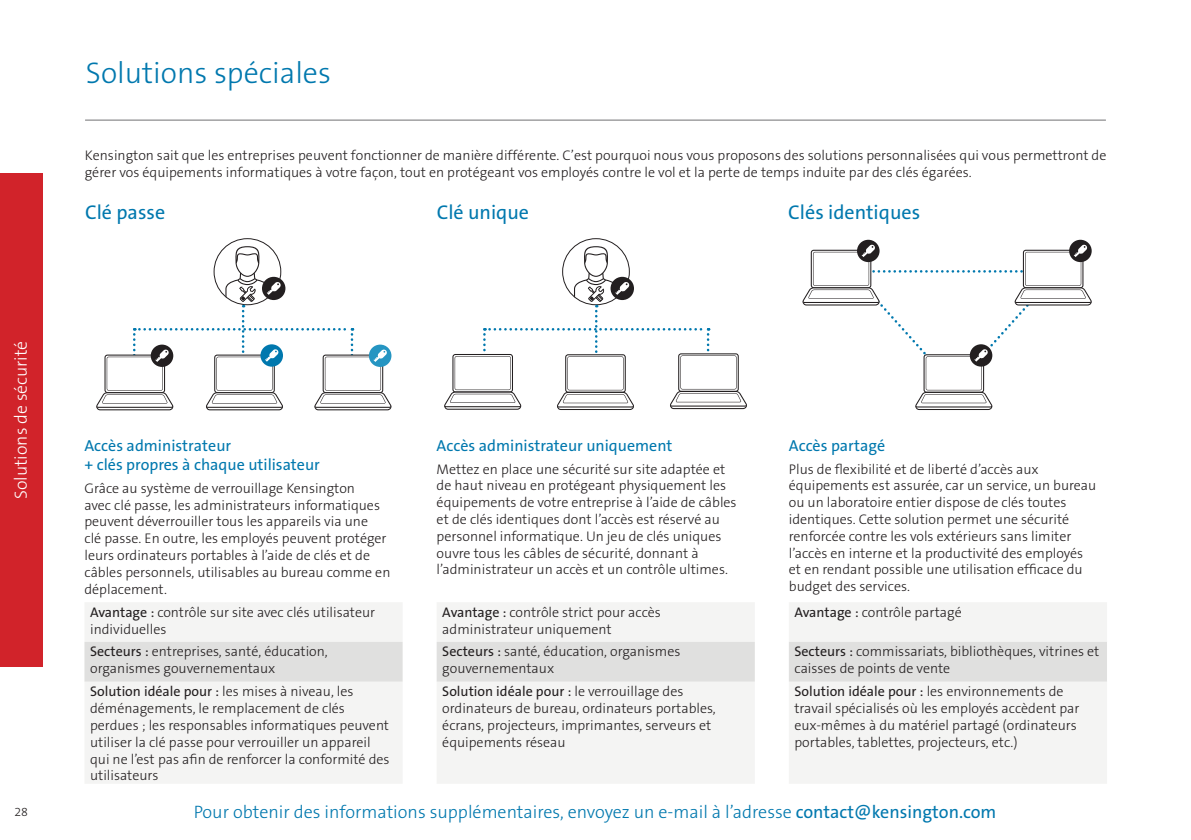
<style>
.page{position:relative;width:1191px;height:840px;background:#fff}
.page>*{position:absolute;margin:0;border:0;box-sizing:border-box;transform-origin:0 0}
.Page_Header_L{font:30px "The Sans KENSINGTON3 Li";color:#0078ae}
.t1{font:20px "The Sans KENSINGTON5 Rg";color:#0078ae}
.Bulleted_text{font:18px "The Sans KENSINGTON3 Li";color:#0078ae}
.t2{font:17.6px "The Sans KENSINGTON3 Li";color:#fff}
.t3{font:16px/19.2px "The Sans KENSINGTON5 Rg";color:#0078ae}
.t4{font:14px/16.8px "The Sans KENSINGTON3 Li";color:#231f20}
.t5{font:12.4px "The Sans KENSINGTON3 Li";color:#231f20}
.s1{font-family:"The Sans KENSINGTON5 Rg"}
</style>
<div class="page">
<hr style="left:85px;top:119px;width:1021px;height:1px;background:#717174">
<div style="left:0;top:173px;width:43px;height:493px;background:#d1232a"></div>
<svg style="left:96px;top:238px;width:296px;height:172px"></svg>
<div style="left:1069px;top:240px;width:22px;height:22px;background:#231f20;border-radius:50%"></div>
<div style="left:857px;top:240px;width:22px;height:22px;background:#231f20;border-radius:50%"></div>
<svg style="left:802px;top:244px;width:290px;height:166px"></svg>
<svg style="left:444px;top:238px;width:303px;height:172px"></svg>
<svg style="left:84px;top:603px;width:1023px;height:180px;fill:#f4f4f3"></svg>
<svg style="left:84px;top:641px;width:1023px;height:40px;background:#e2e2e1"></svg>
<p class="t2" style="left:11px;top:499px;width:160px;rotate:-90deg">Solutions de sécurité</p>
<p class="t5" style="left:14px;top:804px;width:15px">28</p>
<p class="Page_Header_L" style="left:86px;top:57px;width:247px">Solutions spéciales</p>
<p class="t4" style="left:85px;top:148px;width:1023px">Kensington sait que les entreprises peuvent fonctionner de manière différente. C’est pourquoi nous vous proposons des solutions personnalisées qui vous permettront de gérer vos équipements informatiques à votre façon, tout en protégeant vos employés contre le vol et la perte de temps induite par des clés égarées.</p>
<p class="t1" style="left:85px;top:202px;width:82px">Clé passe</p>
<p class="t1" style="left:437px;top:202px;width:94px">Clé unique</p>
<p class="t1" style="left:788px;top:202px;width:133px">Clés identiques</p>
<p class="t3" style="left:84px;top:436px;width:237px">Accès administrateur<br>+ clés propres à chaque utilisateur</p>
<p class="t4" style="left:84px;top:479px;width:307px">Grâce au système de verrouillage Kensington<br>avec clé passe, les administrateurs informatiques peuvent déverrouiller tous les appareils via une<br>clé passe. En outre, les employés peuvent protéger leurs ordinateurs portables à l’aide de clés et de câbles personnels, utilisables au bureau comme en déplacement.</p>
<p class="t3" style="left:437px;top:436px;width:237px">Accès administrateur uniquement</p>
<p class="t4" style="left:437px;top:460px;width:301px">Mettez en place une sécurité sur site adaptée et de haut niveau en protégeant physiquement les équipements de votre entreprise à l’aide de câbles et de clés identiques dont l’accès est réservé au personnel informatique. Un jeu de clés uniques ouvre tous les câbles de sécurité, donnant à l’administrateur un accès et un contrôle ultimes.</p>
<p class="t3" style="left:789px;top:436px;width:98px">Accès partagé</p>
<p class="t4" style="left:789px;top:460px;width:309px">Plus de flexibilité et de liberté d’accès aux équipements est assurée, car un service, un bureau ou un laboratoire entier dispose de clés toutes identiques. Cette solution permet une sécurité renforcée contre les vols extérieurs sans limiter l’accès en interne et la productivité des employés et en rendant possible une utilisation efficace du budget des services.</p>
<p class="t4" style="left:90px;top:603px;width:286px"><span class="s1">Avantage :</span> contrôle sur site avec clés utilisateur individuelles</p>
<p class="t4" style="left:442px;top:603px;width:220px"><span class="s1">Avantage :</span> contrôle strict pour accès administrateur uniquement</p>
<p class="t4" style="left:794px;top:603px;width:169px"><span class="s1">Avantage :</span> contrôle partagé</p>
<p class="t4" style="left:90px;top:643px;width:239px"><span class="s1">Secteurs :</span> entreprises, santé, éducation, organismes gouvernementaux</p>
<p class="t4" style="left:442px;top:643px;width:240px"><span class="s1">Secteurs :</span> santé, éducation, organismes gouvernementaux</p>
<p class="t4" style="left:794px;top:643px;width:306px"><span class="s1">Secteurs :</span> commissariats, bibliothèques, vitrines et caisses de points de vente</p>
<p class="t4" style="left:90px;top:683px;width:301px"><span class="s1">Solution idéale pour :</span> les mises à niveau, les déménagements, le remplacement de clés perdues ; les responsables informatiques peuvent utiliser la clé passe pour verrouiller un appareil qui ne l’est pas afin de renforcer la conformité des utilisateurs</p>
<p class="t4" style="left:442px;top:683px;width:275px"><span class="s1">Solution idéale pour :</span> le verrouillage des ordinateurs de bureau, ordinateurs portables, écrans, projecteurs, imprimantes, serveurs et équipements réseau</p>
<p class="t4" style="left:794px;top:683px;width:286px"><span class="s1">Solution idéale pour :</span> les environnements de travail spécialisés où les employés accèdent par eux-mêmes à du matériel partagé (ordinateurs portables, tablettes, projecteurs, etc.)</p>
<p class="Bulleted_text" style="left:194px;top:802px;width:804px">Pour obtenir des informations supplémentaires, envoyez un e-mail à l’adresse <span class="s1">contact@kensington.com</span></p>
</div>
